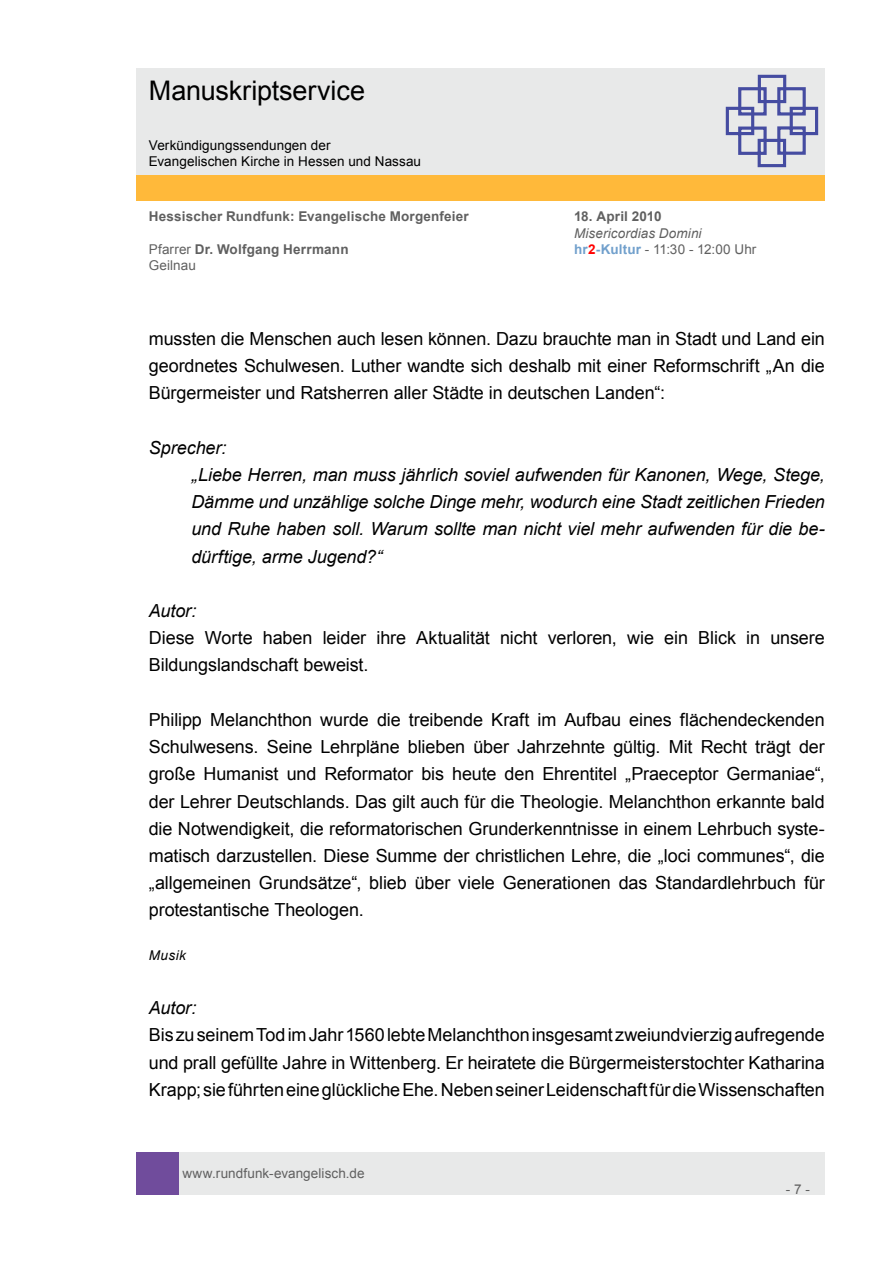
<style>
.page{position:relative;width:893px;height:1263px;background:#fff}
.page>*{position:absolute;margin:0;border:0;box-sizing:border-box;transform-origin:0 0}
.t1{font:27px "Arial";letter-spacing:-.005em;color:#000}
.t2{font:18px/27.2px "Arial";letter-spacing:-.005em;color:#000;text-align:justify}
.t3{font:italic 18px/27.2px "Arial";letter-spacing:-.005em;color:#000}
.t4{font:700 13.5px "Arial";letter-spacing:.015em;color:#606060}
.t5{font:13.5px "Arial";letter-spacing:.005em;color:#606060}
.t6{font:13.5px/16.2px "Arial";letter-spacing:.005em;color:#000}
.t7{font:italic 13.5px "Arial";letter-spacing:.01em;color:#606060}
.t8{font:italic 13.5px "Arial";letter-spacing:.035em;color:#000}
.s1{font-weight:400}
.s2{font-weight:700;color:#71a0cc}
.s3{font-weight:700;color:#f00}
</style>
<div class="page">
<div style="left:179px;top:1152px;width:646px;height:43px;background:#e8e9e9"></div>
<div style="left:136px;top:1152px;width:43px;height:43px;background:#704c9c"></div>
<div style="left:136px;top:175px;width:689px;height:26px;background:#ffb93a"></div>
<div style="left:136px;top:68px;width:689px;height:106px;background:#e8e9e9"></div>
<svg style="left:725px;top:74px;width:94px;height:94px"></svg>
<h1 class="t1" style="left:149px;top:73px;width:218px">Manuskriptservice</h1>
<p class="t6" style="left:149px;top:137px;width:274px">Verkündigungssendungen der<br>Evangelischen Kirche in Hessen und Nassau</p>
<p class="t4" style="left:149px;top:208px;width:322px">Hessischer Rundfunk: Evangelische Morgenfeier</p>
<p class="t4" style="left:574px;top:208px;width:89px">18. April 2010</p>
<p class="t7" style="left:574px;top:224px;width:129px">Misericordias Domini</p>
<p class="t4" style="left:149px;top:240px;width:201px"><span class="s1">Pfarrer</span> Dr. Wolfgang Herrmann</p>
<p class="t5" style="left:574px;top:240px;width:184px"><span class="s2">hr</span><span class="s3">2</span><span class="s2">-Kultur</span> - 11:30 - 12:00 Uhr</p>
<p class="t5" style="left:149px;top:256px;width:49px">Geilnau</p>
<p class="t2" style="left:149px;top:325px;width:677px">mussten die Menschen auch lesen können. Dazu brauchte man in Stadt und Land ein geordnetes Schulwesen. Luther wandte sich deshalb mit einer Reformschrift „An die Bürgermeister und Ratsherren aller Städte in deutschen Landen“:</p>
<p class="t3" style="left:191px;top:434px;width:635px;text-indent:-43px">Sprecher:<br>„Liebe Herren, man muss jährlich soviel aufwenden für Kanonen, Wege, Stege, Dämme und unzählige solche Dinge mehr, wodurch eine Stadt zeitlichen Frieden und Ruhe haben soll. Warum sollte man nicht viel mehr aufwenden für die be&shy;dürftige, arme Jugend?“</p>
<p class="t3" style="left:149px;top:597px;width:49px">Autor:</p>
<p class="t2" style="left:149px;top:624px;width:677px">Diese Worte haben leider ihre Aktualität nicht verloren, wie ein Blick in unsere<br>Bildungslandschaft beweist.</p>
<p class="t2" style="left:149px;top:706px;width:678px">Philipp Melanchthon wurde die treibende Kraft im Aufbau eines flächendeckenden Schulwesens. Seine Lehrpläne blieben über Jahrzehnte gültig. Mit Recht trägt der große Humanist und Reformator bis heute den Ehrentitel „Praeceptor Germaniae“, der Lehrer Deutschlands. Das gilt auch für die Theologie. Melanchthon erkannte bald die Notwendigkeit, die reformatorischen Grunderkenntnisse in einem Lehrbuch syste&shy;matisch darzustellen. Diese Summe der christlichen Lehre, die „loci communes“, die „allgemeinen Grundsätze“, blieb über viele Generationen das Standardlehrbuch für protestantische Theologen.</p>
<p class="t8" style="left:149px;top:946px;width:39px">Musik</p>
<p class="t3" style="left:149px;top:994px;width:49px">Autor:</p>
<p class="t2" style="left:149px;top:1022px;width:677px">Bis zu seinem Tod im Jahr 1560 lebte Melanchthon insgesamt zweiundvierzig aufregende und prall gefüllte Jahre in Wittenberg. Er heiratete die Bürgermeisterstochter Katharina Krapp; sie führten eine glückliche Ehe. Neben seiner Leidenschaft für die Wissenschaften</p>
<p class="t5" style="left:182px;top:1164px;width:184px">www.rundfunk-evangelisch.de</p>
<p class="t5" style="left:786px;top:1180px;width:26px">- 7 -</p>
</div>
